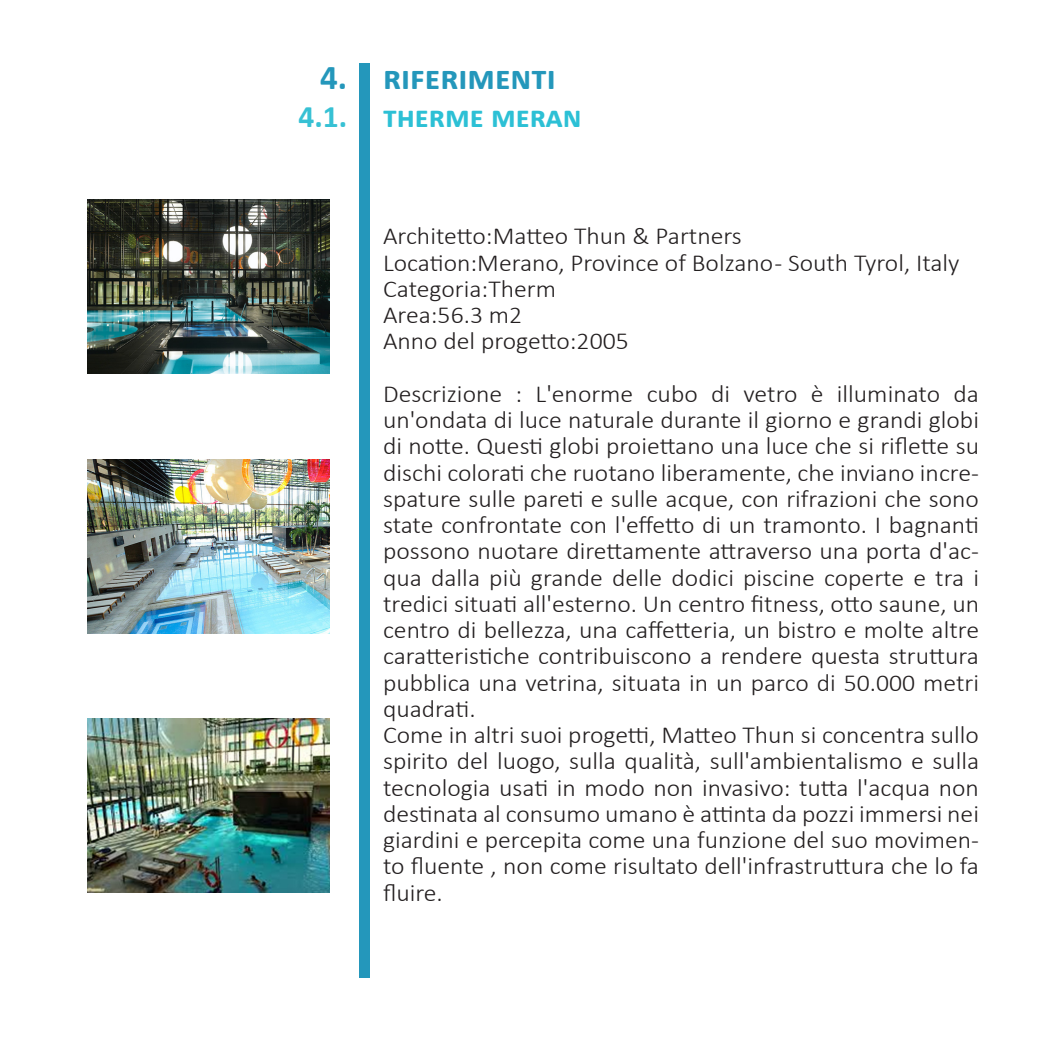
<style>
.page{position:relative;width:1042px;height:1042px;background:#fff}
.page>*{position:absolute;margin:0;border:0;box-sizing:border-box;transform-origin:0 0}
.t1{font:700 35px "Calibri";color:#2497bb}
.t2{font:700 31.5px "Calibri";color:#2cc0d5}
.t3{font:700 31.5px "Calibri";color:#37c1d4}
.t4{font:300 24.5px/26.2px "Calibri";color:#231f20;text-align:justify;scale:1.05 1}
</style>
<div class="page">
<div style="left:359px;top:64px;width:11px;height:914px;background:#2497bb"></div>
<img style="left:88px;top:200px;width:241px;height:174px">
<img style="left:88px;top:459px;width:241px;height:174px">
<img style="left:88px;top:718px;width:241px;height:175px">
<p class="t1" style="left:320px;top:53px;width:29px">4.</p>
<p class="t3" style="left:298px;top:94px;width:50px">4.1.</p>
<p class="t1" style="left:383px;top:53px;width:174px">riferimenti</p>
<p class="t2" style="left:383px;top:94px;width:200px">therme meran</p>
<p class="t4" style="left:383px;top:223px;width:343px">Architetto:Matteo Thun &amp; Partners</p>
<p class="t4" style="left:383px;top:249px;width:551px">Location:Merano, Province of Bolzano - South Tyrol, Italy</p>
<p class="t4" style="left:383px;top:275px;width:166px">Categoria:Therm</p>
<p class="t4" style="left:383px;top:301px;width:134px">Area:56.3 m2</p>
<p class="t4" style="left:383px;top:328px;width:235px">Anno del progetto:2005</p>
<p class="t4" style="left:383px;top:380px;width:569px">Descrizione : L'enorme cubo di vetro è illuminato da un'ondata di luce naturale durante il giorno e grandi globi di notte. Questi globi proiettano una luce che si riflette su dischi colorati che ruotano liberamente, che inviano incre&shy;spature sulle pareti e sulle acque, con rifrazioni che sono state confrontate con l'effetto di un tramonto. I bagnanti possono nuotare direttamente attraverso una porta d'ac&shy;qua dalla più grande delle dodici piscine coperte e tra i tredici situati all'esterno. Un centro fitness, otto saune, un centro di bellezza, una caffetteria, un bistro e molte altre caratteristiche contribuiscono a rendere questa struttura pubblica una vetrina, situata in un parco di 50.000 metri quadrati.</p>
<p class="t4" style="left:383px;top:721px;width:569px">Come in altri suoi progetti, Matteo Thun si concentra sullo spirito del luogo, sulla qualità, sull'ambientalismo e sulla tecnologia usati in modo non invasivo: tutta l'acqua non destinata al consumo umano è attinta da pozzi immersi nei giardini e percepita come una funzione del suo movimen&shy;to fluente , non come risultato dell'infrastruttura che lo fa fluire.</p>
</div>
